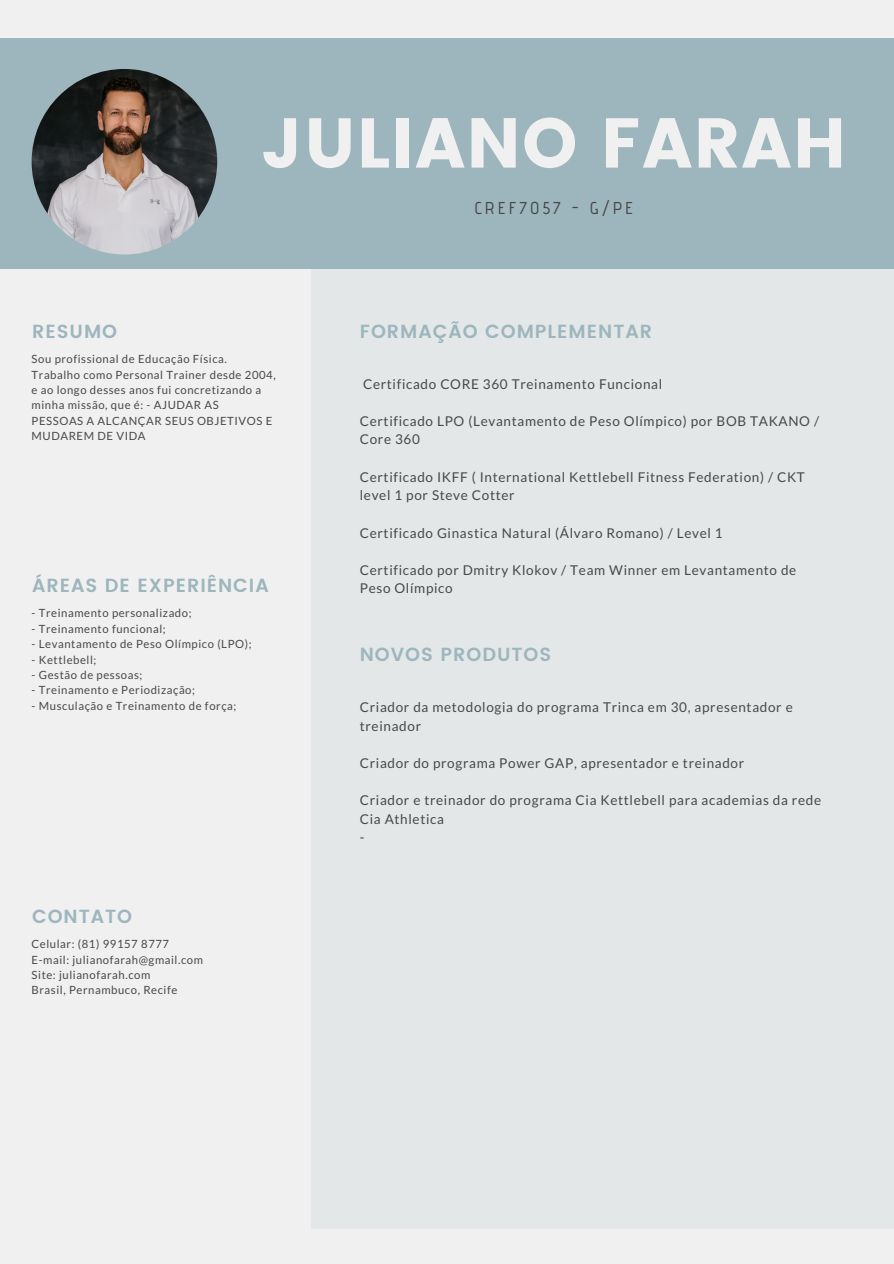
<style>
.page{position:relative;width:894px;height:1264px;background:#fff}
.page>*{position:absolute;margin:0;border:0;box-sizing:border-box;transform-origin:0 0}
.t1{font:70.35px "Poppins";letter-spacing:.015em;color:#f1f0f0}
.t2{font:600 19.05px "Poppins";letter-spacing:.05em;color:#9db6bd}
.t3{font:500 17.1px "Advent Pro";letter-spacing:.18em;color:#484848}
.t4{font:13.5px/18.6px "Lato";letter-spacing:.05em;color:#484848}
.t5{font:11.25px/15.3px "Lato";letter-spacing:.05em;color:#484848}
</style>
<div class="page">
<div style="left:0;top:0;width:893px;height:1263px;background:#f1f0f0"></div>
<div style="left:311px;top:255px;width:582px;height:974px;background:#e4e7e8"></div>
<div style="left:0;top:38px;width:893px;height:231px;background:#9db6bd"></div>
<img style="left:32px;top:69px;width:185px;height:185px;border-radius:50%">
<h1 class="t1" style="left:261px;top:102px;width:586px">JULIANO FARAH</h1>
<p class="t3" style="left:474px;top:197px;width:160px">CREF7057 - G/PE</p>
<h2 class="t2" style="left:32px;top:320px;width:86px">RESUMO</h2>
<p class="t5" style="left:32px;top:351px;width:245px">Sou profissional de Educação Física.<br>Trabalho como Personal Trainer desde 2004, e ao longo desses anos fui concretizando a minha missão, que é: - AJUDAR AS<br>PESSOAS A ALCANÇAR SEUS OBJETIVOS E MUDAREM DE VIDA</p>
<h2 class="t2" style="left:32px;top:574px;width:238px">ÁREAS DE EXPERIÊNCIA</h2>
<p class="t5" style="left:32px;top:605px;width:161px">- Treinamento personalizado;</p>
<p class="t5" style="left:32px;top:621px;width:136px">- Treinamento funcional;</p>
<p class="t5" style="left:32px;top:636px;width:221px">- Levantamento de Peso Olímpico (LPO);</p>
<p class="t5" style="left:32px;top:651px;width:66px">- Kettlebell;</p>
<p class="t5" style="left:32px;top:667px;width:112px">- Gestão de pessoas;</p>
<p class="t5" style="left:32px;top:682px;width:165px">- Treinamento e Periodização;</p>
<p class="t5" style="left:32px;top:697px;width:206px">- Musculação e Treinamento de força;</p>
<h2 class="t2" style="left:32px;top:904px;width:101px">CONTATO</h2>
<p class="t5" style="left:32px;top:936px;width:173px">Celular: (81) 99157 8777<br>E-mail: julianofarah@gmail.com<br>Site: julianofarah.com<br>Brasil, Pernambuco, Recife</p>
<h2 class="t2" style="left:360px;top:320px;width:293px">FORMAÇÃO COMPLEMENTAR</h2>
<p class="t4" style="left:363px;top:374px;width:300px">Certificado CORE 360 Treinamento Funcional</p>
<p class="t4" style="left:360px;top:411px;width:460px">Certificado LPO (Levantamento de Peso Olímpico) por BOB TAKANO /<br>Core 360</p>
<p class="t4" style="left:360px;top:467px;width:446px">Certificado IKFF ( International Kettlebell Fitness Federation) / CKT level 1 por Steve Cotter</p>
<p class="t4" style="left:360px;top:523px;width:364px">Certificado Ginastica Natural (Álvaro Romano) / Level 1</p>
<p class="t4" style="left:360px;top:560px;width:438px">Certificado por Dmitry Klokov / Team Winner em Levantamento de<br>Peso Olímpico</p>
<h2 class="t2" style="left:360px;top:643px;width:193px">NOVOS PRODUTOS</h2>
<p class="t4" style="left:360px;top:697px;width:434px">Criador da metodologia do programa Trinca em 30, apresentador e treinador</p>
<p class="t4" style="left:360px;top:753px;width:386px">Criador do programa Power GAP, apresentador e treinador</p>
<p class="t4" style="left:360px;top:790px;width:462px">Criador e treinador do programa Cia Kettlebell para academias da rede<br>Cia Athletica<br>-</p>
</div>
